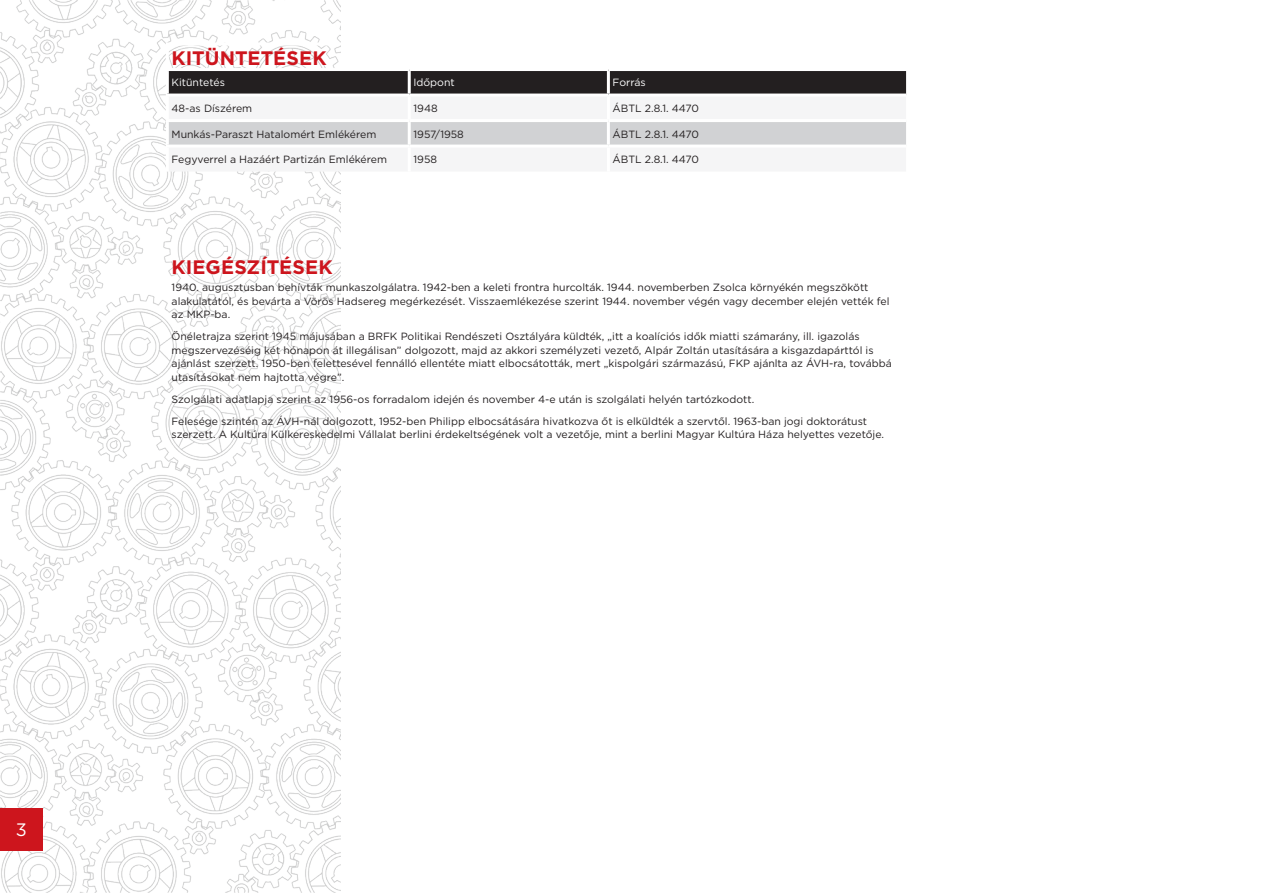
<style>
.page{position:relative;width:1263px;height:893px;background:#fff}
.page>*{position:absolute;margin:0;border:0;box-sizing:border-box;transform-origin:0 0}
.t1{font:700 19.5px "Gotham";letter-spacing:.005em;color:#cd151d}
.t2{font:18px "Gotham";color:#fff}
.t3{font:10.5px/13.5px "Gotham";color:#231f20}
.t4{font:10.5px "Gotham";color:#fff}
</style>
<div class="page">
<img style="left:0;top:0;width:340px;height:893px">
<div style="left:0;top:808px;width:43px;height:42px;background:#cd151d"></div>
<div style="left:169px;top:71px;width:737px;height:23px;background:#231f20"></div>
<div style="left:169px;top:97px;width:171px;height:75px;background:#f5f5f6"></div>
<div style="left:169px;top:122px;width:737px;height:23px;background:#d1d2d4"></div>
<hr style="left:166px;top:43px;width:243px;height:3px;background:#fff">
<hr style="left:166px;top:46px;width:3px;height:22px;background:#fff">
<hr style="left:166px;top:97px;width:3px;height:22px;background:#fff">
<hr style="left:166px;top:119px;width:243px;height:3px;background:#fff">
<hr style="left:166px;top:122px;width:3px;height:23px;background:#fff">
<hr style="left:408px;top:122px;width:3px;height:23px;background:#fff">
<hr style="left:607px;top:122px;width:3px;height:23px;background:#fff">
<hr style="left:166px;top:145px;width:243px;height:3px;background:#fff">
<hr style="left:166px;top:148px;width:3px;height:24px;background:#fff">
<hr style="left:408px;top:71px;width:3px;height:23px;background:#fff">
<hr style="left:607px;top:71px;width:3px;height:23px;background:#fff">
<hr style="left:166px;top:68px;width:243px;height:3px;background:#fff">
<hr style="left:166px;top:71px;width:3px;height:23px;background:#fff">
<hr style="left:166px;top:94px;width:243px;height:3px;background:#fff">
<h1 class="t1" style="left:172px;top:45px;width:157px">KITÜNTETÉSEK</h1>
<p class="t4" style="left:172px;top:76px;width:55px">Kitüntetés</p>
<p class="t4" style="left:413px;top:76px;width:43px">Időpont</p>
<p class="t4" style="left:613px;top:76px;width:35px">Forrás</p>
<p class="t3" style="left:172px;top:101px;width:82px">48-as Díszérem</p>
<p class="t3" style="left:413px;top:101px;width:26px">1948</p>
<p class="t3" style="left:613px;top:101px;width:88px">ÁBTL 2.8.1. 4470</p>
<p class="t3" style="left:172px;top:127px;width:206px">Munkás-Paraszt Hatalomért Emlékérem</p>
<p class="t3" style="left:413px;top:127px;width:52px">1957/1958</p>
<p class="t3" style="left:613px;top:127px;width:88px">ÁBTL 2.8.1. 4470</p>
<p class="t3" style="left:172px;top:152px;width:217px">Fegyverrel a Hazáért Partizán Emlékérem</p>
<p class="t3" style="left:413px;top:152px;width:25px">1958</p>
<p class="t3" style="left:613px;top:152px;width:88px">ÁBTL 2.8.1. 4470</p>
<h1 class="t1" style="left:172px;top:255px;width:163px">KIEGÉSZÍTÉSEK</h1>
<p class="t3" style="left:172px;top:281px;width:719px">1940. augusztusban behívták munkaszolgálatra. 1942-ben a keleti frontra hurcolták. 1944. novemberben Zsolca környékén megszökött alakulatától, és bevárta a Vörös Hadsereg megérkezését. Visszaemlékezése szerint 1944. november végén vagy december elején vették fel az MKP-ba.</p>
<p class="t3" style="left:172px;top:330px;width:722px">Önéletrajza szerint 1945 májusában a BRFK Politikai Rendészeti Osztályára küldték, „itt a koalíciós idők miatti számarány, ill. igazolás megszervezéséig két hónapon át illegálisan” dolgozott, majd az akkori személyzeti vezető, Alpár Zoltán utasítására a kisgazdapárttól is ajánlást szerzett. 1950-ben felettesével fennálló ellentéte miatt elbocsátották, mert „kispolgári származású, FKP ajánlta az ÁVH-ra, továbbá utasításokat nem hajtotta végre”.</p>
<p class="t3" style="left:172px;top:388px;width:697px;line-height:22px">Szolgálati adatlapja szerint az 1956-os forradalom idején és november 4-e után is szolgálati helyén tartózkodott.<br>Felesége szintén az ÁVH-nál dolgozott, 1952-ben Philipp elbocsátására hivatkozva őt is elküldték a szervtől. 1963-ban jogi doktorátust</p>
<p class="t3" style="left:172px;top:428px;width:714px">szerzett. A Kultúra Külkereskedelmi Vállalat berlini érdekeltségének volt a vezetője, mint a berlini Magyar Kultúra Háza helyettes vezetője.</p>
<h2 class="t2" style="left:16px;top:818px;width:13px">3</h2>
</div>
